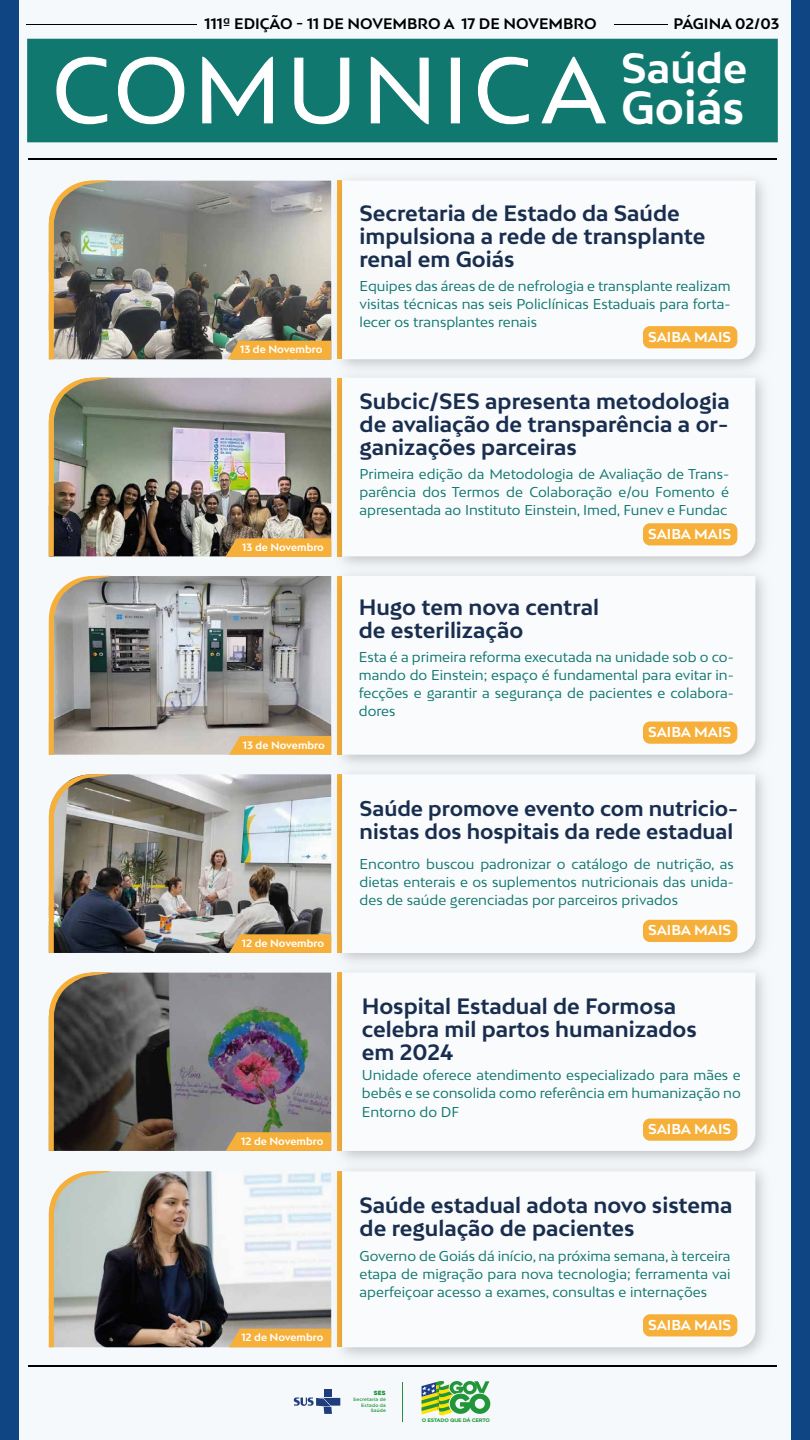
<style>
.page{position:relative;width:810px;height:1440px;background:#fff}
.page>*{position:absolute;margin:0;border:0;box-sizing:border-box;transform-origin:0 0}
.t1{font:700 44.1px "Bw Mitga";color:#fff}
.t2{font:700 40.12px "Bw Mitga";color:#fff}
.t3{font:700 21px/23.1px "Bw Mitga";color:#192e4e}
.t4{font:700 20.25px/23.1px "Bw Mitga";color:#192e4e}
.t5{font:700 14.4px "Bw Mitga";color:#000}
.t6{font:700 13.58px "Bw Mitga";color:#fff}
.t7{font:13.5px/18.1px "Bw Mitga";color:#117870;text-align:justify}
.t8{font:700 10.05px "Bw Mitga";color:#fff}
.t9{font:5.78px "Heavitas";color:#209638}
.t10{font:700 5.1px "Gotham";letter-spacing:-.045em;color:#209638;scale:1.05 1}
.t11{font:500 4.72px/5.7px "Gotham";letter-spacing:.025em;color:#209638;text-align:right}
</style>
<div class="page">
<div style="left:7px;top:0;width:795px;height:1440px;background:#f6f9fc"></div>
<div style="left:0;top:0;width:19px;height:1440px;background:#0f4582"></div>
<div style="left:791px;top:0;width:19px;height:1440px;background:#0f4582"></div>
<div style="left:27px;top:39px;width:751px;height:103px;background:#117870"></div>
<hr style="left:26px;top:24px;width:171px;height:1px;background:#000">
<hr style="left:614px;top:24px;width:53px;height:1px;background:#000">
<hr style="left:28px;top:158px;width:749px;height:1px;background:#000">
<svg style="left:56px;top:56px;width:52px;height:69px"></svg>
<svg style="left:118px;top:56px;width:67px;height:69px"></svg>
<svg style="left:202px;top:56px;width:71px;height:68px"></svg>
<svg style="left:294px;top:57px;width:56px;height:68px"></svg>
<svg style="left:370px;top:56px;width:59px;height:69px"></svg>
<div style="left:451px;top:58px;width:9px;height:65px;background:#fff"></div>
<svg style="left:478px;top:56px;width:51px;height:69px"></svg>
<svg style="left:541px;top:56px;width:65px;height:68px"></svg>
<hr style="left:28px;top:1365px;width:749px;height:1px;background:#000">
<img style="left:329px;top:179px;width:435px;height:185px">
<svg style="left:342px;top:181px;width:413px;height:178px"></svg>
<img style="left:114px;top:181px;width:217px;height:178px">
<img style="left:49px;top:180px;width:65px;height:179px">
<div style="left:643px;top:326px;width:94px;height:22px;background:#f6b03a;border-radius:7px"></div>
<div style="left:228px;top:341px;width:103px;height:18px;background:#f6b03a"></div>
<img style="left:329px;top:364px;width:435px;height:198px">
<svg style="left:342px;top:378px;width:413px;height:178px"></svg>
<img style="left:114px;top:378px;width:217px;height:178px">
<img style="left:49px;top:377px;width:65px;height:179px">
<div style="left:643px;top:523px;width:94px;height:22px;background:#f6b03a;border-radius:7px"></div>
<img style="left:331px;top:562px;width:433px;height:199px">
<svg style="left:342px;top:576px;width:413px;height:179px"></svg>
<img style="left:114px;top:576px;width:217px;height:179px">
<svg style="left:49px;top:575px;width:65px;height:180px;background:#9a9487"></svg>
<div style="left:643px;top:722px;width:94px;height:22px;background:#f6b03a;border-radius:7px"></div>
<svg style="left:229px;top:736px;width:102px;height:19px;background:#f3b143"></svg>
<img style="left:331px;top:761px;width:433px;height:198px">
<svg style="left:342px;top:774px;width:413px;height:179px"></svg>
<img style="left:114px;top:774px;width:217px;height:179px">
<img style="left:49px;top:774px;width:65px;height:179px">
<div style="left:643px;top:920px;width:94px;height:22px;background:#f6b03a;border-radius:7px"></div>
<svg style="left:229px;top:934px;width:102px;height:19px;background:#eead3f"></svg>
<img style="left:329px;top:959px;width:435px;height:199px">
<svg style="left:342px;top:973px;width:413px;height:178px"></svg>
<img style="left:114px;top:973px;width:217px;height:178px">
<svg style="left:49px;top:972px;width:65px;height:179px;background:#4a4237"></svg>
<div style="left:643px;top:1119px;width:94px;height:22px;background:#f6b03a;border-radius:7px"></div>
<svg style="left:226px;top:1132px;width:105px;height:19px;background:#eead3f"></svg>
<img style="left:329px;top:1158px;width:447px;height:209px">
<svg style="left:342px;top:1171px;width:413px;height:176px"></svg>
<img style="left:114px;top:1171px;width:217px;height:176px">
<svg style="left:49px;top:1171px;width:65px;height:176px;background:#b0b1a4"></svg>
<div style="left:643px;top:1314px;width:94px;height:22px;background:#f6b03a;border-radius:7px"></div>
<div style="left:229px;top:1329px;width:102px;height:18px;background:#f6b03a"></div>
<div style="left:324px;top:1390px;width:8px;height:7px;background:#1f3c7d"></div>
<svg style="left:294px;top:1398px;width:46px;height:16px"></svg>
<hr style="left:403px;top:1382px;width:1px;height:39px;background:#209638">
<svg style="left:422px;top:1381px;width:68px;height:35px"></svg>
<svg style="left:225px;top:538px;width:106px;height:19px;background:#ecaa3b"></svg>
<p class="t5" style="left:205px;top:15px;width:393px">111ª EDIÇÃO - 11 DE NOVEMBRO A 17 DE NOVEMBRO</p>
<p class="t5" style="left:673px;top:14px;width:107px">PÁGINA 02/03</p>
<h2 class="t2" style="left:621px;top:42px;width:127px">Saúde</h2>
<h1 class="t1" style="left:621px;top:78px;width:125px">Goiás</h1>
<p class="t8" style="left:240px;top:343px;width:84px">13 de Novembro</p>
<p class="t8" style="left:242px;top:540px;width:83px">13 de Novembro</p>
<p class="t8" style="left:243px;top:738px;width:84px">13 de Novembro</p>
<p class="t8" style="left:242px;top:937px;width:84px">12 de Novembro</p>
<p class="t8" style="left:241px;top:1135px;width:84px">12 de Novembro</p>
<p class="t8" style="left:241px;top:1331px;width:84px">12 de Novembro</p>
<h3 class="t3" style="left:360px;top:201px;width:347px">Secretaria de Estado da Saúde impulsiona a rede de transplante renal em Goiás</h3>
<p class="t7" style="left:360px;top:277px;width:372px">Equipes das áreas de de nefrologia e transplante realizam visitas técnicas nas seis Policlínicas Estaduais para forta&shy;lecer os transplantes renais</p>
<p class="t6" style="left:648px;top:328px;width:85px">SAIBA MAIS</p>
<h3 class="t3" style="left:360px;top:389px;width:372px;text-align:justify">Subcic/SES apresenta metodologia de avaliação de transparência a or&shy;ganizações parceiras</h3>
<p class="t7" style="left:360px;top:464px;width:371px">Primeira edição da Metodologia de Avaliação de Trans&shy;parência dos Termos de Colaboração e/ou Fomento é apresentada ao Instituto Einstein, Imed, Funev e Fundac</p>
<p class="t6" style="left:648px;top:525px;width:85px">SAIBA MAIS</p>
<h3 class="t3" style="left:359px;top:595px;width:242px">Hugo tem nova central de esterilização</h3>
<p class="t7" style="left:359px;top:648px;width:377px">Esta é a primeira reforma executada na unidade sob o co&shy;mando do Einstein; espaço é fundamental para evitar in&shy;fecções e garantir a segurança de pacientes e colabora&shy;dores</p>
<p class="t6" style="left:648px;top:723px;width:85px">SAIBA MAIS</p>
<h3 class="t4" style="left:360px;top:797px;width:380px">Saúde promove evento com nutricio&shy;nistas dos hospitais da rede estadual</h3>
<p class="t7" style="left:360px;top:855px;width:376px">Encontro buscou padronizar o catálogo de nutrição, as dietas enterais e os suplementos nutricionais das unida&shy;des de saúde gerenciadas por parceiros privados</p>
<p class="t6" style="left:648px;top:921px;width:85px">SAIBA MAIS</p>
<h3 class="t3" style="left:362px;top:994px;width:336px">Hospital Estadual de Formosa celebra mil partos humanizados em 2024</h3>
<p class="t7" style="left:362px;top:1066px;width:380px">Unidade oferece atendimento especializado para mães e bebês e se consolida como referência em humanização no Entorno do DF</p>
<p class="t6" style="left:648px;top:1120px;width:85px">SAIBA MAIS</p>
<h3 class="t3" style="left:360px;top:1193px;width:374px">Saúde estadual adota novo sistema de regulação de pacientes</h3>
<p class="t7" style="left:360px;top:1246px;width:373px">Governo de Goiás dá início, na próxima semana, à terceira etapa de migração para nova tecnologia; ferramenta vai aperfeiçoar acesso a exames, consultas e internações</p>
<p class="t9" style="left:374px;top:1390px;width:14px">SES</p>
<p class="t11" style="left:353px;top:1396px;width:34px">Secretaria de<br>Estado da<br>Saúde</p>
<p class="t10" style="left:422px;top:1417px;width:66px">O ESTADO QUE DÁ CERTO</p>
<p class="t6" style="left:648px;top:1316px;width:85px">SAIBA MAIS</p>
</div>
